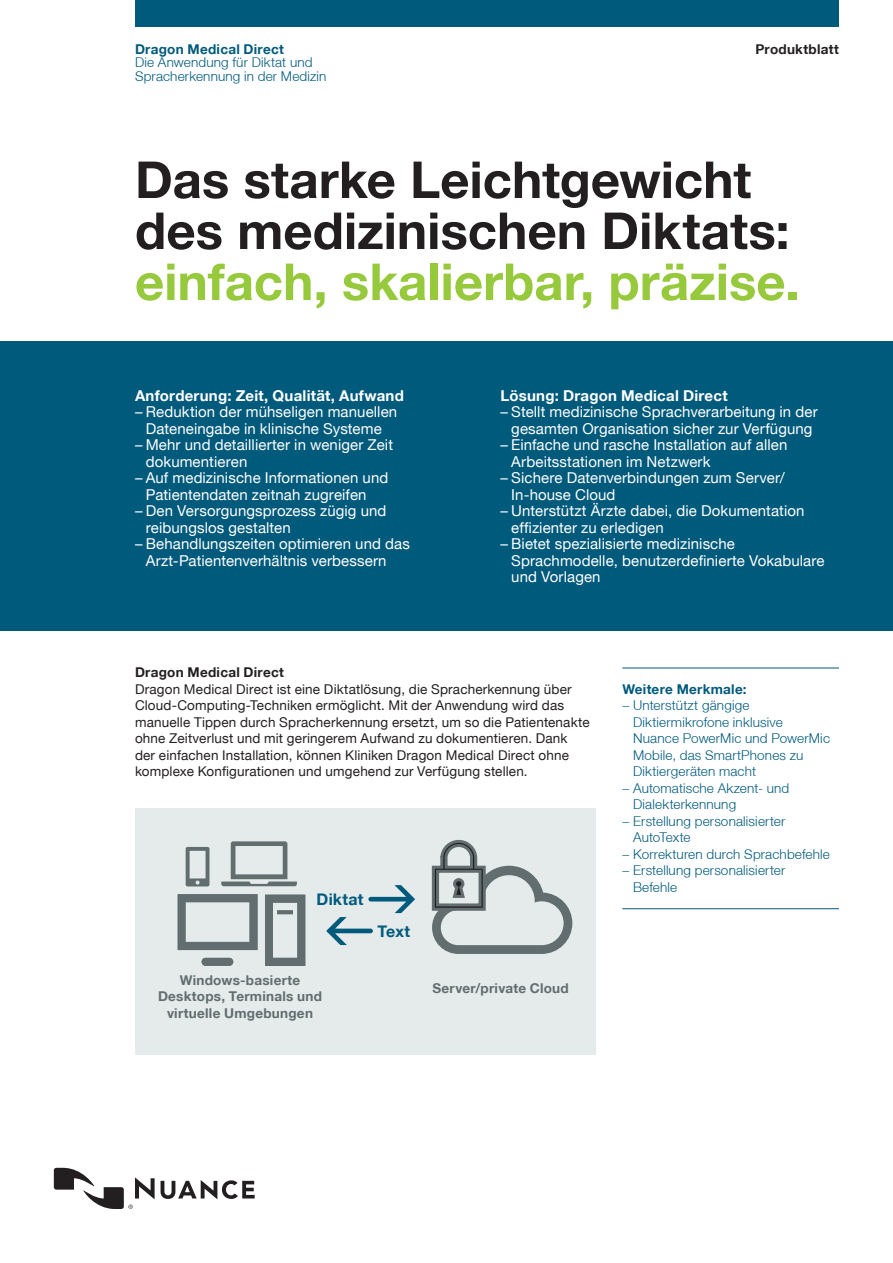
<style>
.page{position:relative;width:893px;height:1263px;background:#fff}
.page>*{position:absolute;margin:0;border:0;box-sizing:border-box;transform-origin:0 0}
.t1{font:700 51px/51px "Helvetica Neue LT";color:#231f20}
.t2{font:700 51px "Helvetica Neue LT";color:#97c93d}
.t3{font:700 16.05px "Helvetica Neue LT";letter-spacing:.015em;color:#005a7c}
.t4{font:15px/16.5px "Helvetica Neue LT";letter-spacing:.005em;color:#fff}
.t5{font:700 15px "Helvetica Neue LT";letter-spacing:.015em;color:#fff}
.t6{font:13.5px/16.5px "Helvetica Neue LT";letter-spacing:.01em;color:#231f20}
.t7{font:300 13.5px/16.5px "Helvetica Neue LT";letter-spacing:.015em;color:#005a7c}
.t8{font:700 13.5px/16.5px "Helvetica Neue LT";letter-spacing:.02em;color:#626d6f;text-align:center}
.t9{font:700 13.5px "Helvetica Neue LT";letter-spacing:.02em;color:#005a7c}
.t10{font:700 13.5px "Helvetica Neue LT";letter-spacing:.02em;color:#231f20}
</style>
<div class="page">
<div style="left:135px;top:0;width:704px;height:27px;background:#005a7c"></div>
<svg style="left:161px;top:1180px;width:94px;height:19px"></svg>
<svg style="left:54px;top:1168px;width:101px;height:41px"></svg>
<hr style="left:622px;top:908px;width:217px;height:1px;background:#005a7c">
<hr style="left:622px;top:668px;width:217px;height:1px;background:#005a7c">
<div style="left:0;top:341px;width:893px;height:290px;background:#005a7c"></div>
<div style="left:135px;top:808px;width:460px;height:246px;background:#e4ebea"></div>
<svg style="left:326px;top:885px;width:89px;height:60px"></svg>
<svg style="left:178px;top:894px;width:79px;height:56px"></svg>
<svg style="left:202px;top:958px;width:31px;height:8px"></svg>
<svg style="left:265px;top:895px;width:40px;height:71px"></svg>
<svg style="left:277px;top:910px;width:16px;height:4px"></svg>
<svg style="left:186px;top:847px;width:23px;height:39px"></svg>
<svg style="left:221px;top:841px;width:76px;height:45px"></svg>
<svg style="left:431px;top:839px;width:141px;height:115px"></svg>
<p class="t9" style="left:135px;top:41px;width:151px">Dragon Medical Direct</p>
<p class="t10" style="left:755px;top:41px;width:85px">Produktblatt</p>
<p class="t7" style="left:135px;top:56px;width:193px;line-height:13.5px">Die Anwendung für Diktat und<br>Spracherkennung in der Medizin</p>
<h1 class="t1" style="left:135px;top:153px;width:656px">Das starke Leichtgewicht des medizinischen Diktats:</h1>
<h1 class="t2" style="left:135px;top:250px;width:666px">einfach, skalierbar, präzise.</h1>
<p class="t5" style="left:135px;top:386px;width:270px">Anforderung: Zeit, Qualität, Aufwand</p>
<p class="t4" style="left:135px;top:404px;width:264px;text-align:center">– Reduktion der mühseligen manuellen<br>Dateneingabe in klinische Systeme</p>
<p class="t4" style="left:146px;top:437px;width:249px;text-indent:-11px">– Mehr und detaillierter in weniger Zeit dokumentieren</p>
<p class="t4" style="left:146px;top:470px;width:244px;text-indent:-11px">– Auf medizinische Informationen und<br>Patientendaten zeitnah zugreifen</p>
<p class="t4" style="left:146px;top:503px;width:242px;text-indent:-11px">– Den Versorgungsprozess zügig und reibungslos gestalten</p>
<p class="t4" style="left:146px;top:536px;width:266px;text-indent:-11px">– Behandlungszeiten optimieren und das<br>Arzt-Patientenverhältnis verbessern</p>
<p class="t5" style="left:500px;top:386px;width:229px">Lösung: Dragon Medical Direct</p>
<p class="t4" style="left:500px;top:404px;width:319px;text-align:center">– Stellt medizinische Sprachverarbeitung in der gesamten Organisation sicher zur Verfügung</p>
<p class="t4" style="left:511px;top:437px;width:278px;text-indent:-11px">– Einfache und rasche Installation auf allen<br>Arbeitsstationen im Netzwerk</p>
<p class="t4" style="left:511px;top:470px;width:275px;text-indent:-11px">– Sichere Datenverbindungen zum Server/<br>In-house Cloud</p>
<p class="t4" style="left:511px;top:503px;width:295px;text-indent:-11px">– Unterstützt Ärzte dabei, die Dokumentation effizienter zu erledigen</p>
<p class="t4" style="left:511px;top:536px;width:315px;text-indent:-11px">– Bietet spezialisierte medizinische<br>Sprachmodelle, benutzerdefinierte Vokabulare und Vorlagen</p>
<p class="t10" style="left:135px;top:664px;width:151px">Dragon Medical Direct</p>
<p class="t6" style="left:135px;top:680px;width:456px">Dragon Medical Direct ist eine Diktatlösung, die Spracherkennung über Cloud-Computing-Techniken ermöglicht. Mit der Anwendung wird das manuelle Tippen durch Spracherkennung ersetzt, um so die Patientenakte ohne Zeitverlust und mit geringerem Aufwand zu dokumentieren. Dank der einfachen Installation, können Kliniken Dragon Medical Direct ohne komplexe Konfigurationen und umgehend zur Verfügung stellen.</p>
<p class="t3" style="left:317px;top:889px;width:48px">Diktat</p>
<p class="t3" style="left:378px;top:921px;width:34px">Text</p>
<p class="t8" style="left:158px;top:971px;width:166px">Windows-basierte<br>Desktops, Terminals und virtuelle Umgebungen</p>
<p class="t8" style="left:433px;top:979px;width:138px">Server/private Cloud</p>
<p class="t9" style="left:622px;top:681px;width:126px">Weitere Merkmale:</p>
<p class="t7" style="left:633px;top:697px;width:198px;text-indent:-11px">– Unterstützt gängige<br>Diktiermikrofone inklusive<br>Nuance PowerMic und PowerMic<br>Mobile, das SmartPhones zu<br>Diktiergeräten macht</p>
<p class="t7" style="left:633px;top:779px;width:158px;text-indent:-11px">– Automatische Akzent- und<br>Dialekterkennung</p>
<p class="t7" style="left:633px;top:812px;width:154px;text-indent:-11px">– Erstellung personalisierter<br>AutoTexte</p>
<p class="t7" style="left:622px;top:845px;width:209px">– Korrekturen durch Sprachbefehle</p>
<p class="t7" style="left:633px;top:862px;width:154px;text-indent:-11px">– Erstellung personalisierter<br>Befehle</p>
</div>
